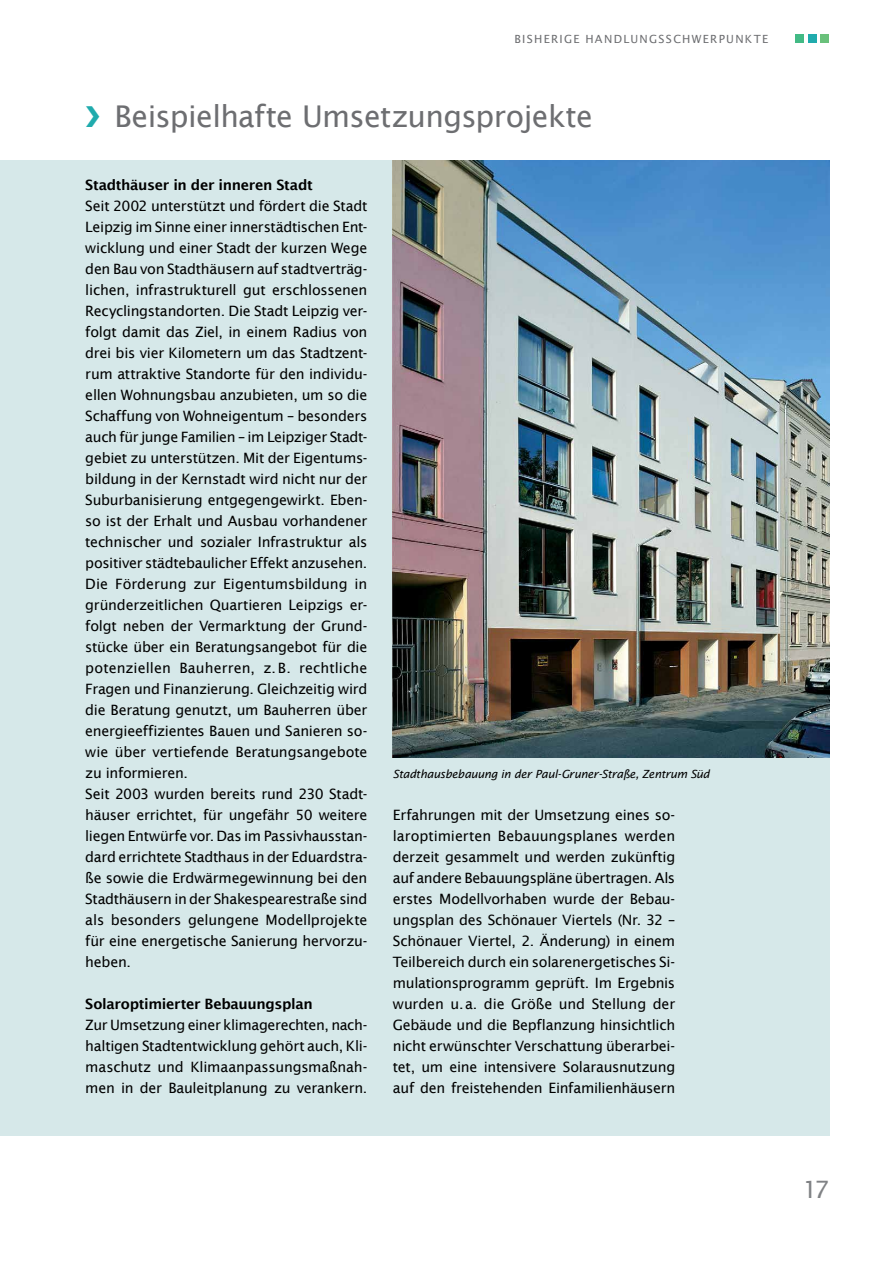
<style>
.page{position:relative;width:893px;height:1263px;background:#fff}
.page>*{position:absolute;margin:0;border:0;box-sizing:border-box;transform-origin:0 0}
.t1{font:30px "Lucida Sans";letter-spacing:-.02em;color:#6d6e71}
.t2{font:24px "Lucida Sans";color:#808285}
.t3{font:14.25px/21px "Lucida Sans";letter-spacing:-.02em;color:#000;text-align:justify}
.t4{font:600 14.25px "Lucida Sans";letter-spacing:-.02em;color:#000}
.t5{font:italic 11.25px "Lucida Sans";letter-spacing:-.02em;color:#000}
.t6{font:11.25px "Lucida Sans";letter-spacing:.115em;color:#6d6e71}
</style>
<div class="page">
<div style="left:795px;top:34px;width:9px;height:9px;background:#42ba85"></div>
<div style="left:808px;top:34px;width:8px;height:9px;background:#20abad"></div>
<div style="left:821px;top:34px;width:8px;height:9px;background:#6ac17b"></div>
<div style="left:0;top:160px;width:829px;height:975px;background:#d6e8e9"></div>
<img style="left:393px;top:160px;width:436px;height:597px">
<p class="t6" style="left:514px;top:32px;width:255px">Bisherige Handlungsschwerpunkte</p>
<h1 class="t1" style="left:114px;top:99px;width:480px">Beispielhafte Umsetzungsprojekte</h1>
<p class="t4" style="left:85px;top:177px;width:229px">Stadthäuser in der inneren Stadt</p>
<p class="t3" style="left:85px;top:195px;width:284px;text-align:left">Seit 2002 unterstützt und fördert die Stadt Leipzig im Sinne einer innerstädtischen Ent&shy;wicklung und einer Stadt der kurzen Wege den Bau von Stadthäusern auf stadtverträg&shy;lichen, infrastrukturell gut erschlossenen Recyclingstandorten. Die Stadt Leipzig ver&shy;folgt damit das Ziel, in einem Radius von drei bis vier Kilometern um das Stadtzent&shy;rum attraktive Standorte für den individu&shy;ellen Wohnungsbau anzubieten, um so die Schaffung von Wohneigentum – besonders auch für junge Familien – im Leipziger Stadt&shy;gebiet zu unterstützen. Mit der Eigentums&shy;bildung in der Kernstadt wird nicht nur der Suburbanisierung entgegengewirkt. Eben&shy;so ist der Erhalt und Ausbau vorhandener technischer und sozialer Infrastruktur als positiver städtebaulicher Effekt anzusehen.<br>Die Förderung zur Eigentumsbildung in gründerzeitlichen Quartieren Leipzigs er&shy;folgt neben der Vermarktung der Grund&shy;stücke über ein Beratungsangebot für die potenziellen Bauherren, z.B. rechtliche Fragen und Finanzierung. Gleichzeitig wird die Beratung genutzt, um Bauherren über energieeffizientes Bauen und Sanieren so&shy;wie über vertiefende Beratungsangebote zu informieren.<br>Seit 2003 wurden bereits rund 230 Stadt&shy;häuser errichtet, für ungefähr 50 weitere liegen Entwürfe vor. Das im Passivhausstan&shy;dard errichtete Stadthaus in der Eduardstra&shy;ße sowie die Erdwärmegewinnung bei den Stadthäusern in der Shakespearestraße sind als besonders gelungene Modellprojekte für eine energetische Sanierung hervorzu&shy;heben.</p>
<p class="t4" style="left:85px;top:996px;width:229px">Solaroptimierter Bebauungsplan</p>
<p class="t3" style="left:85px;top:1015px;width:284px">Zur Umsetzung einer klimagerechten, nach&shy;haltigen Stadtentwicklung gehört auch, Kli&shy;maschutz und Klimaanpassungsmaßnah&shy;men in der Bauleitplanung zu verankern.</p>
<p class="t5" style="left:393px;top:768px;width:318px">Stadthausbebauung in der Paul-Gruner-Straße, Zentrum Süd</p>
<p class="t3" style="left:393px;top:805px;width:284px">Erfahrungen mit der Umsetzung eines so&shy;laroptimierten Bebauungsplanes werden derzeit gesammelt und werden zukünftig auf andere Bebauungspläne übertragen. Als erstes Modellvorhaben wurde der Bebau&shy;ungsplan des Schönauer Viertels (Nr. 32 – Schönauer Viertel, 2. Änderung) in einem Teilbereich durch ein solarenergetisches Si&shy;mulationsprogramm geprüft. Im Ergebnis wurden u.a. die Größe und Stellung der Gebäude und die Bepflanzung hinsichtlich nicht erwünschter Verschattung überarbei&shy;tet, um eine intensivere Solarausnutzung auf den freistehenden Einfamilienhäusern</p>
<h2 class="t2" style="left:803px;top:1176px;width:28px">17</h2>
</div>
